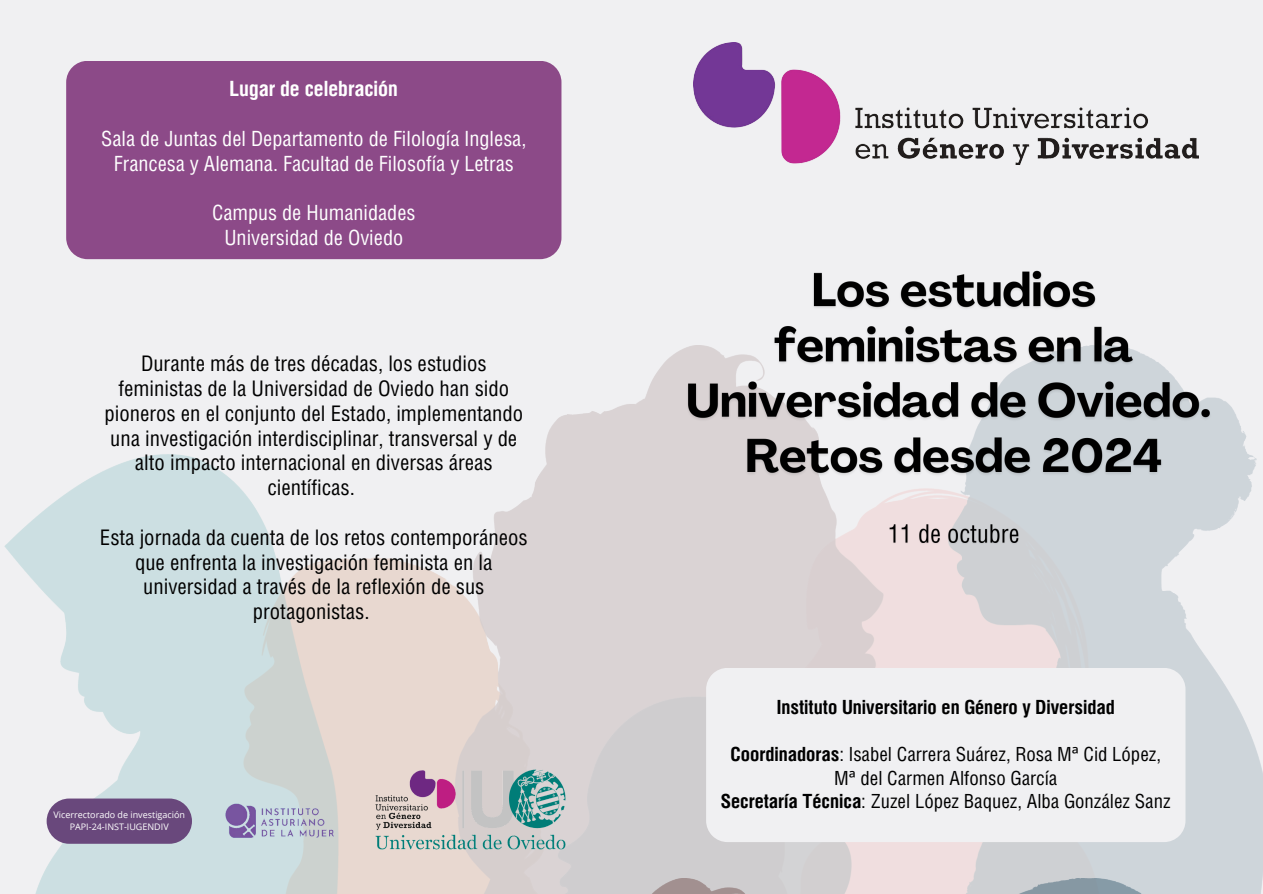
<style>
.page{position:relative;width:1263px;height:894px;background:#fff}
.page>*{position:absolute;margin:0;border:0;box-sizing:border-box;transform-origin:0 0}
.t1{font:21.45px/24.8px "Helios Cond";color:#000;text-align:center}
.t2{font:21px/24.8px "Helios Cond";color:#fff;text-align:center}
.t3{font:700 21px "Helios Cond";color:#fff}
.t4{font:19.5px/23.7px "Helios Cond";color:#000;text-align:center}
.t5{font:700 19.5px "Helios Cond";color:#000}
.t6{font:9px "Open Sans";color:#fff}
.s1{font-weight:700}
.s2{font-family:"Noto Sans"}
</style>
<div class="page">
<div style="left:0;top:0;width:1263px;height:893px;background:#f0f0f2"></div>
<img style="left:4px;top:349px;width:1259px;height:544px">
<svg style="left:706px;top:667px;width:479px;height:174px"></svg>
<div style="left:66px;top:61px;width:495px;height:198px;background:#8c4a88;border-radius:21px"></div>
<img style="left:349px;top:740px;width:244px;height:138px">
<img style="left:694px;top:43px;width:504px;height:121px">
<img style="left:223px;top:798px;width:117px;height:44px">
<img style="left:4px;top:878px;width:1245px;height:15px">
<img style="left:683px;top:270px;width:541px;height:214px">
<img style="left:885px;top:519px;width:138px;height:30px">
<div style="left:47px;top:798px;width:145px;height:45px;background:#69487c;border-radius:23px"></div>
<p class="t3" style="left:230px;top:74px;width:170px">Lugar de celebración</p>
<h4 class="t2" style="left:101px;top:126px;width:427px">Sala de Juntas del Departamento de Filología Inglesa,<br>Francesa y Alemana. Facultad de Filosofía y Letras</h4>
<h4 class="t2" style="left:212px;top:200px;width:205px">Campus de Humanidades<br>Universidad de Oviedo</h4>
<p class="t1" style="left:104px;top:351px;width:420px">Durante más de tres décadas, los estudios feministas de la Universidad de Oviedo han sido pioneros en el conjunto del Estado, implementando una investigación interdisciplinar, transversal y de alto impacto internacional en diversas áreas científicas.</p>
<p class="t1" style="left:100px;top:524px;width:429px">Esta jornada da cuenta de los retos contemporáneos que enfrenta la investigación feminista en la universidad a través de la reflexión de sus protagonistas.</p>
<p class="t6" style="left:53px;top:807px;width:133px">Vicerrectorado de investigación</p>
<p class="t6" style="left:70px;top:820px;width:100px">PAPI-24-INST-IUGENDIV</p>
<h4 class="t5" style="left:777px;top:693px;width:340px">Instituto Universitario en Género y Diversidad</h4>
<h4 class="t4" style="left:721px;top:742px;width:451px"><span class="s1">Coordinadoras</span>: Isabel Carrera Suárez, Rosa M<span class="s2">ª</span> Cid López,<br>M<span class="s2">ª</span> del Carmen Alfonso García<br><span class="s1">Secretaría Técnica</span>: Zuzel López Baquez, Alba González Sanz</h4>
</div>
